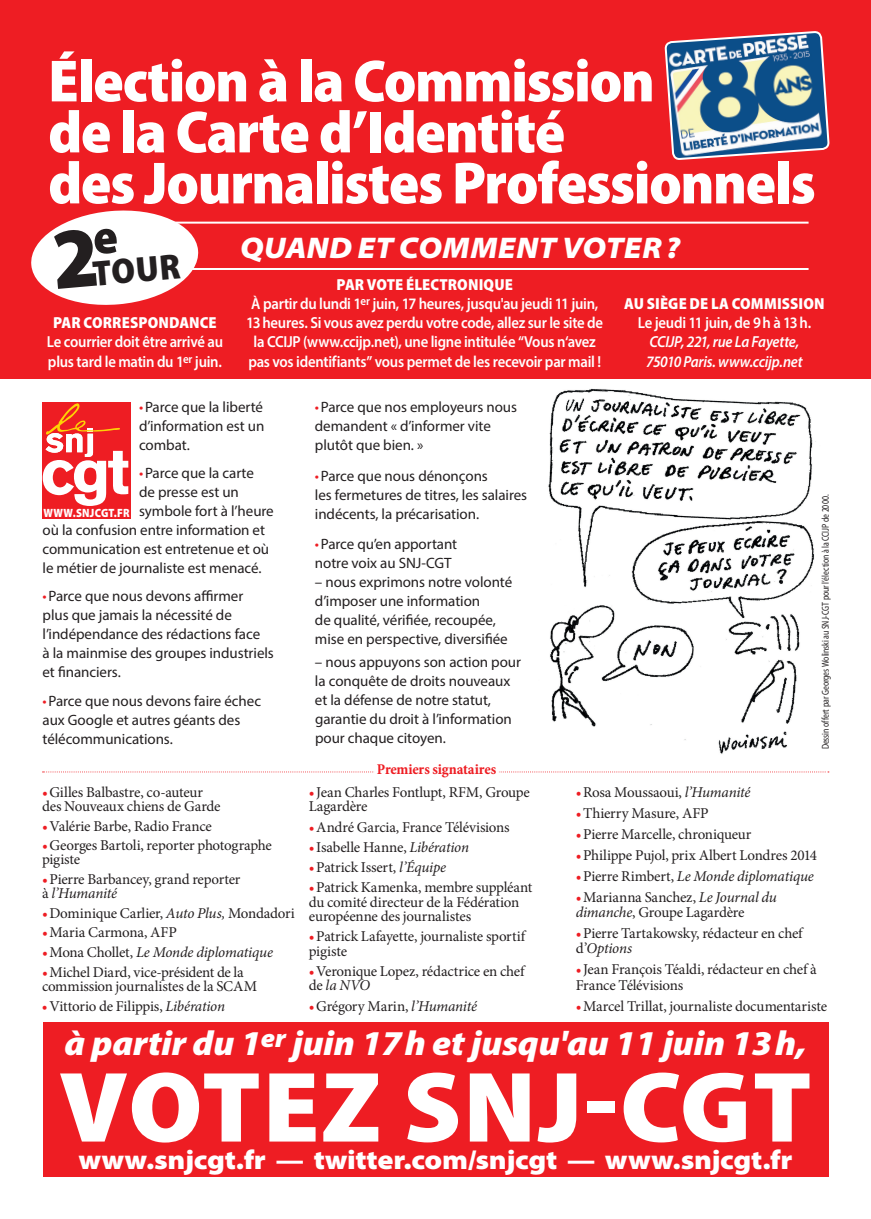
<style>
.page{position:relative;width:871px;height:1219px;background:#fff}
.page>*{position:absolute;margin:0;border:0;box-sizing:border-box;transform-origin:0 0}
.t1{font:900 semi-condensed 101px "Myriad Pro";letter-spacing:.015em;color:#fff;scale:1.11 1}
.t2{font:900 semi-condensed 60px/51px "Myriad Pro";letter-spacing:-.025em;color:#fff}
.t3{font:900 semi-condensed 36px "Myriad Pro";color:#231f20}
.t4{font:italic 900 semi-condensed 35px "Myriad Pro";letter-spacing:-.005em;color:#fff;scale:1.11 1}
.t5{font:italic 900 semi-expanded 30px "Myriad Pro";letter-spacing:.005em;color:#fff}
.t6{font:900 semi-expanded 27px "Myriad Pro";letter-spacing:-.015em;color:#fff;scale:1.04 1}
.t7{font:600 16px/19.2px "Myriad Pro";letter-spacing:-.02em;color:#fff;scale:.92 1}
.t8{font:900 semi-condensed 16px "Myriad Pro";letter-spacing:.005em;color:#fff}
.t9{font:italic 600 16px/19.2px "Myriad Pro";letter-spacing:-.02em;color:#fff;scale:.92 1}
.t10{font:15px/14.5px "Minion Pro";letter-spacing:-.015em;color:#231f20}
.t11{font:15px/19px "Myriad Pro";letter-spacing:-.005em;color:#231f20}
.t12{font:italic 15px "Minion Pro";letter-spacing:-.015em;color:#231f20}
.t13{font:15px "Minion Pro Bold Cn Capt";letter-spacing:-.01em;color:#ee1d23}
.t14{font:900 12px "Myriad Pro";letter-spacing:.02em;color:#fff;scale:.88 1}
.t15{font:semi-condensed 10px "Myriad Pro";letter-spacing:-.01em;color:#231f20;scale:.85 1}
.s1{color:#ee1d23}
.s2{font-style:italic}
.s3{font-style:normal;color:#ee1d23}
.s4{font-style:normal}
</style>
<div class="page">
<div style="left:0;top:0;width:870px;height:379px;background:#ee1d23"></div>
<img style="left:548px;top:388px;width:268px;height:366px">
<svg style="left:43px;top:771px;width:785px;height:1px"></svg>
<div style="left:374px;top:766px;width:124px;height:11px;background:#fff"></div>
<div style="left:43px;top:1022px;width:785px;height:130px;background:#ee1d23"></div>
<svg style="left:665px;top:31px;width:163px;height:129px"></svg>
<div style="left:43px;top:1147px;width:785px;height:29px;background:#ee1d23"></div>
<div style="left:43px;top:402px;width:88px;height:115px;background:#ee1d23"></div>
<svg style="left:43px;top:403px;width:85px;height:103px"></svg>
<div style="left:43px;top:508px;width:88px;height:10px;background:#ee1d23"></div>
<hr style="left:169px;top:222px;width:639px;height:2px;background:#fff">
<hr style="left:169px;top:268px;width:639px;height:2px;background:#fff">
<svg style="left:31px;top:210px;width:168px;height:95px"></svg>
<h2 class="t2" style="left:48px;top:56px;width:768px">Élection à la Commission<br>de la Carte d’Identité<br>des Journalistes Professionnels</h2>
<h3 class="t3" style="left:91px;top:254px;width:89px;rotate:-5deg">to ur</h3>
<p class="t8" style="left:53px;top:314px;width:79px">Par correspon</p>
<p class="t8" style="left:169px;top:314px;width:30px">dance</p>
<p class="t7" style="left:47px;top:332px;width:193px">Le courrier doit être arrivé au plus tard le matin du 1<sup>er</sup> juin.</p>
<h3 class="t5" style="left:240px;top:230px;width:442px">QUAND ET COMMENT VOTER?</h3>
<p class="t8" style="left:336px;top:275px;width:41px">Par vote</p>
<p class="t8" style="left:406px;top:275px;width:107px">électronique</p>
<p class="t7" style="left:251px;top:294px;width:379px">à partir du lundi 1<sup>er</sup> juin, 17 heures, jusqu'au jeudi 11 juin,</p>
<p class="t7" style="left:246px;top:313px;width:389px">13heures. Si vous avez perdu votre code, allez sur le site de</p>
<p class="t7" style="left:253px;top:332px;width:373px">la CCIJP (www.ccijp.net), une ligne intitulée “Vous n‘avez</p>
<p class="t7" style="left:248px;top:351px;width:385px">pas vos identifiants” vous permet de les recevoir par mail !</p>
<p class="t8" style="left:624px;top:295px;width:162px">Au si ège de la commission</p>
<p class="t7" style="left:637px;top:313px;width:190px">Le jeudi 11 juin, de 9h à 13h.</p>
<p class="t9" style="left:646px;top:332px;width:171px">CCIJP, 221, rue La Fayette,<br>75010 Paris. www.ccijp.net</p>
<p class="t11" style="left:139px;top:398px;width:127px;text-align:justify"><span class="s1">•</span> Parce que la liberté d’information est un combat.</p>
<p class="t11" style="left:139px;top:463px;width:116px"><span class="s1">•</span> Parce que la carte</p>
<p class="t11" style="left:139px;top:482px;width:101px">de presse est un</p>
<p class="t11" style="left:139px;top:501px;width:136px">symbole fort à l’heure</p>
<p class="t11" style="left:42px;top:520px;width:224px">où la confusion entre information et</p>
<p class="t11" style="left:42px;top:539px;width:228px">communication est entretenue et où</p>
<p class="t11" style="left:42px;top:558px;width:220px">le métier de journaliste est menacé.</p>
<p class="t11" style="left:42px;top:587px;width:233px"><span class="s1">•</span> Parce que nous devons affirmer<br>plus que jamais la nécessité de l’indépendance des rédactions face<br>à la mainmise des groupes industriels et financiers.</p>
<p class="t11" style="left:42px;top:691px;width:220px"><span class="s1">•</span> Parce que nous devons faire échec aux Google et autres géants des télécommunications.</p>
<p class="t14" style="left:44px;top:506px;width:99px">WWW.SNJCGT.FR</p>
<p class="t10" style="left:42px;top:785px;width:180px;line-height:14px"><span class="s1">•</span> Gilles Balbastre, co-auteur des Nouveaux chiens de Garde</p>
<p class="t10" style="left:42px;top:819px;width:171px"><span class="s1">•</span> Valérie Barbe, Radio France</p>
<p class="t10" style="left:42px;top:838px;width:231px;line-height:14px"><span class="s1">•</span> Georges Bartoli, reporter photographe pigiste</p>
<p class="t10" style="left:42px;top:872px;width:200px;line-height:14px"><span class="s1">•</span> Pierre Barbancey, grand reporter à <span class="s2">l’Humanité</span></p>
<p class="t10" style="left:42px;top:906px;width:254px"><span class="s1">•</span> Dominique Carlier, <span class="s2">Auto Plus,</span> Mondadori</p>
<p class="t10" style="left:42px;top:925px;width:136px"><span class="s1">•</span> Maria Carmona, AFP</p>
<p class="t12" style="left:42px;top:942px;width:232px"><span class="s3">•</span> <span class="s4">Mona Chollet,</span> Le Monde diplomatique</p>
<p class="t10" style="left:42px;top:965px;width:216px;line-height:14px"><span class="s1">•</span> Michel Diard, vice-président de la commission journalistes de la SCAM</p>
<p class="t10" style="left:42px;top:998px;width:184px"><span class="s1">•</span> Vittorio de Filippis, <span class="s2">Libération</span></p>
<p class="t11" style="left:315px;top:398px;width:203px"><span class="s1">•</span> Parce que nos employeurs nous demandent « d’informer vite plutôt que bien. »</p>
<p class="t11" style="left:315px;top:466px;width:214px"><span class="s1">•</span> Parce que nous dénonçons<br>les fermetures de titres, les salaires indécents, la précarisation.</p>
<p class="t11" style="left:315px;top:534px;width:144px"><span class="s1">•</span> Parce qu’en apportant notre voix au SNJ-CGT</p>
<p class="t11" style="left:315px;top:572px;width:199px">– nous exprimons notre volonté d’imposer une information<br>de qualité, vérifiée, recoupée, mise en perspective, diversifiée</p>
<p class="t11" style="left:315px;top:653px;width:207px">– nous appuyons son action pour la conquête de droits nouveaux et la défense de notre statut, garantie du droit à l’information pour chaque citoyen.</p>
<p class="t13" style="left:376px;top:760px;width:121px">Premiers signataires</p>
<p class="t10" style="left:309px;top:785px;width:222px"><span class="s1">•</span> Jean Charles Fontlupt, RFM, Groupe<br>Lagardère</p>
<p class="t10" style="left:309px;top:819px;width:202px"><span class="s1">•</span> André Garcia, France Télévisions</p>
<p class="t10" style="left:309px;top:840px;width:162px"><span class="s1">•</span> Isabelle Hanne, <span class="s2">Libération</span></p>
<p class="t10" style="left:309px;top:860px;width:139px"><span class="s1">•</span> Patrick Issert, <span class="s2">l’équipe</span></p>
<p class="t10" style="left:309px;top:880px;width:225px"><span class="s1">•</span> Patrick Kamenka, membre suppléant du comité directeur de la Fédération européenne des journalistes</p>
<p class="t10" style="left:309px;top:929px;width:218px"><span class="s1">•</span> Patrick Lafayette, journaliste sportif pigiste</p>
<p class="t10" style="left:309px;top:964px;width:217px"><span class="s1">•</span> Veronique Lopez, rédactrice en chef de <span class="s2">la NVO</span></p>
<p class="t10" style="left:309px;top:999px;width:170px"><span class="s1">•</span> Grégory Marin, <span class="s2">l’Humanité</span></p>
<p class="t15" style="left:819px;top:749px;width:301px;rotate:-90deg">Dessin offert par Georges Wolinski au SNJ-CGT pour l’élection à la CCIJP de 2000.</p>
<p class="t10" style="left:575px;top:785px;width:176px"><span class="s1">•</span> Rosa Moussaoui, <span class="s2">l’Humanité</span></p>
<p class="t10" style="left:575px;top:806px;width:134px"><span class="s1">•</span> Thierry Masure, AFP</p>
<p class="t10" style="left:575px;top:827px;width:177px"><span class="s1">•</span> Pierre Marcelle, chroniqueur</p>
<p class="t10" style="left:575px;top:848px;width:243px"><span class="s1">•</span> Philippe Pujol, prix Albert Londres 2014</p>
<p class="t12" style="left:575px;top:866px;width:240px"><span class="s3">•</span> <span class="s4">Pierre Rimbert,</span> Le Monde diplomatique</p>
<p class="t10" style="left:575px;top:889px;width:203px;line-height:15.3px"><span class="s1">•</span> Marianna Sanchez, <span class="s2">Le Journal du dimanche</span>, Groupe Lagardère</p>
<p class="t10" style="left:575px;top:926px;width:228px;line-height:15.3px"><span class="s1">•</span> Pierre Tartakowsky, rédacteur en chef d’<span class="s2">Options</span></p>
<p class="t10" style="left:575px;top:962px;width:242px;line-height:15.3px"><span class="s1">•</span> Jean François Téaldi, rédacteur en chef à<br>France Télévisions</p>
<p class="t10" style="left:575px;top:999px;width:253px"><span class="s1">•</span> Marcel Trillat, journaliste documentariste</p>
<h3 class="t4" style="left:64px;top:1024px;width:669px">à partir du 1<sup>er</sup> juin 17h et jusqu'au 11 juin 13h,</h3>
<h1 class="t1" style="left:59px;top:1050px;width:679px">VOTEZ SNJ-CGT</h1>
<h3 class="t6" style="left:78px;top:1144px;width:688px">www.snjcgt.fr — twitter.com/snjcgt — www.snjcgt.fr</h3>
</div>
